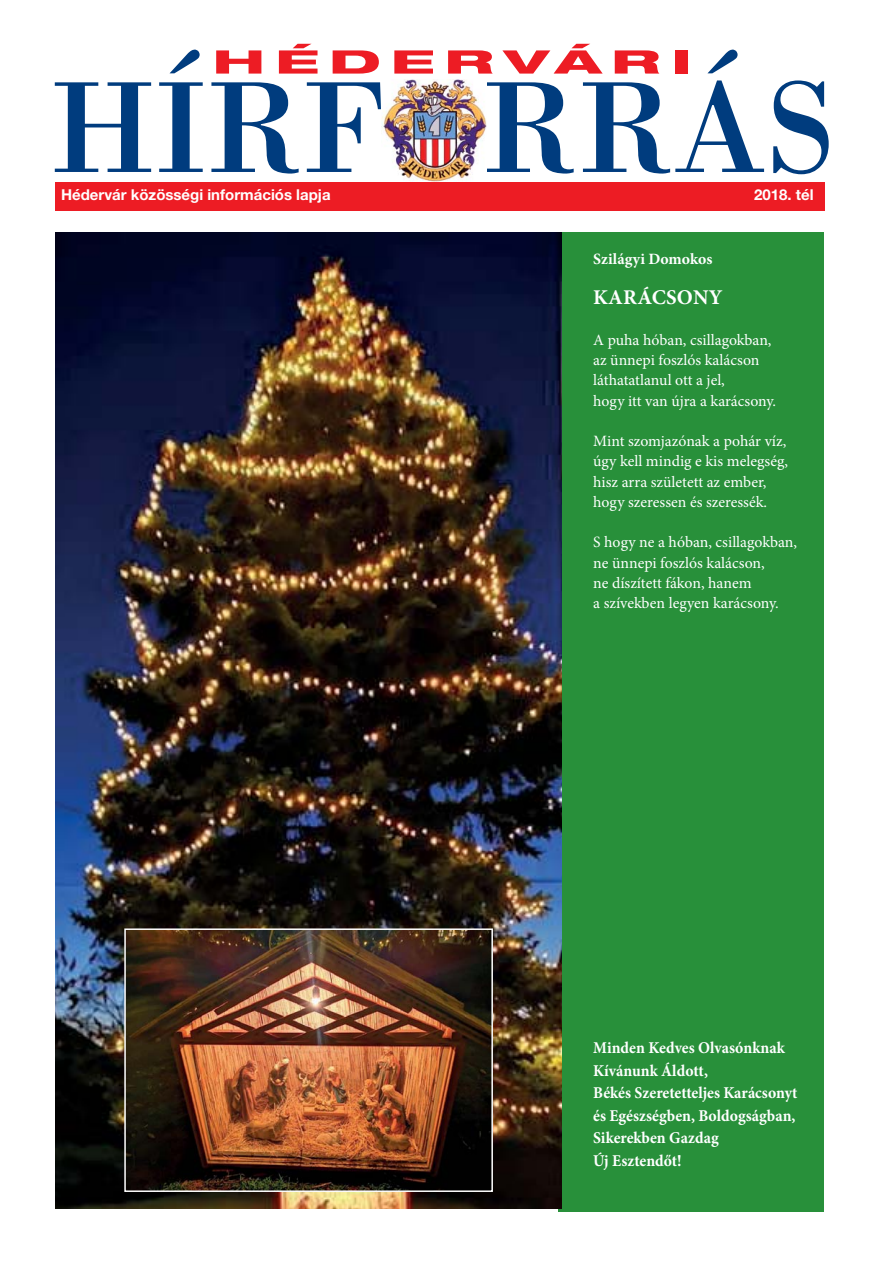
<style>
.page{position:relative;width:893px;height:1263px;background:#fff}
.page>*{position:absolute;margin:0;border:0;box-sizing:border-box;transform-origin:0 0}
.t1{font:134.4px "PFL Bodoni";color:#003c7e}
.t2{font:800 expanded 32.4px "Helvetica Neue LT Pro";letter-spacing:.18em;color:#ed1c24;scale:1.67 1}
.t3{font:700 21px "Minion Pro";letter-spacing:.01em;color:#fff}
.t4{font:700 16.5px/22.5px "Minion Pro";color:#fff;scale:.95 1}
.t5{font:15.75px/20.2px "Minion Pro";color:#fff}
.t6{font:700 15.75px "Minion Pro";color:#fff}
.t7{font:700 15px "Helvetica Neue LT Pro";color:#fff}
</style>
<div class="page">
<img style="left:382px;top:80px;width:104px;height:102px">
<div style="left:55px;top:182px;width:770px;height:28px;background:#ed1c24"></div>
<div style="left:558px;top:232px;width:265px;height:980px;background:#28903a"></div>
<img style="left:55px;top:232px;width:507px;height:977px">
<img style="left:127px;top:931px;width:363px;height:258px">
<div style="left:124px;top:928px;width:369px;height:264px;border:2px solid #fff"></div>
<h2 class="t2" style="left:212px;top:51px;width:288px">HÉDERVÁRI</h2>
<h1 class="t1" style="left:51px;top:44px;width:789px">HÍRFORRÁS</h1>
<p class="t7" style="left:61px;top:190px;width:271px">Hédervár közösségi információs lapja</p>
<p class="t7" style="left:754px;top:190px;width:61px">2018. tél</p>
<p class="t6" style="left:593px;top:253px;width:121px">Szilágyi Domokos</p>
<h3 class="t3" style="left:593px;top:289px;width:131px">KARÁCSONY</h3>
<p class="t5" style="left:593px;top:331px;width:184px">A puha hóban, csillagokban, az ünnepi foszlós kalácson láthatatlanul ott a jel,<br>hogy itt van újra a karácsony.</p>
<p class="t5" style="left:593px;top:432px;width:196px">Mint szomjazónak a pohár víz, úgy kell mindig e kis melegség, hisz arra született az ember, hogy szeressen és szeressék.</p>
<p class="t5" style="left:593px;top:533px;width:205px">S hogy ne a hóban, csillagokban, ne ünnepi foszlós kalácson,<br>ne díszített fákon, hanem<br>a szívekben legyen karácsony.</p>
<p class="t4" style="left:593px;top:1038px;width:217px">Minden Kedves Olvasónknak<br>Kívánunk Áldott,<br>Békés Szeretetteljes Karácsonyt és Egészségben, Boldogságban,<br>Sikerekben Gazdag<br>Új Esztendőt!</p>
</div>
